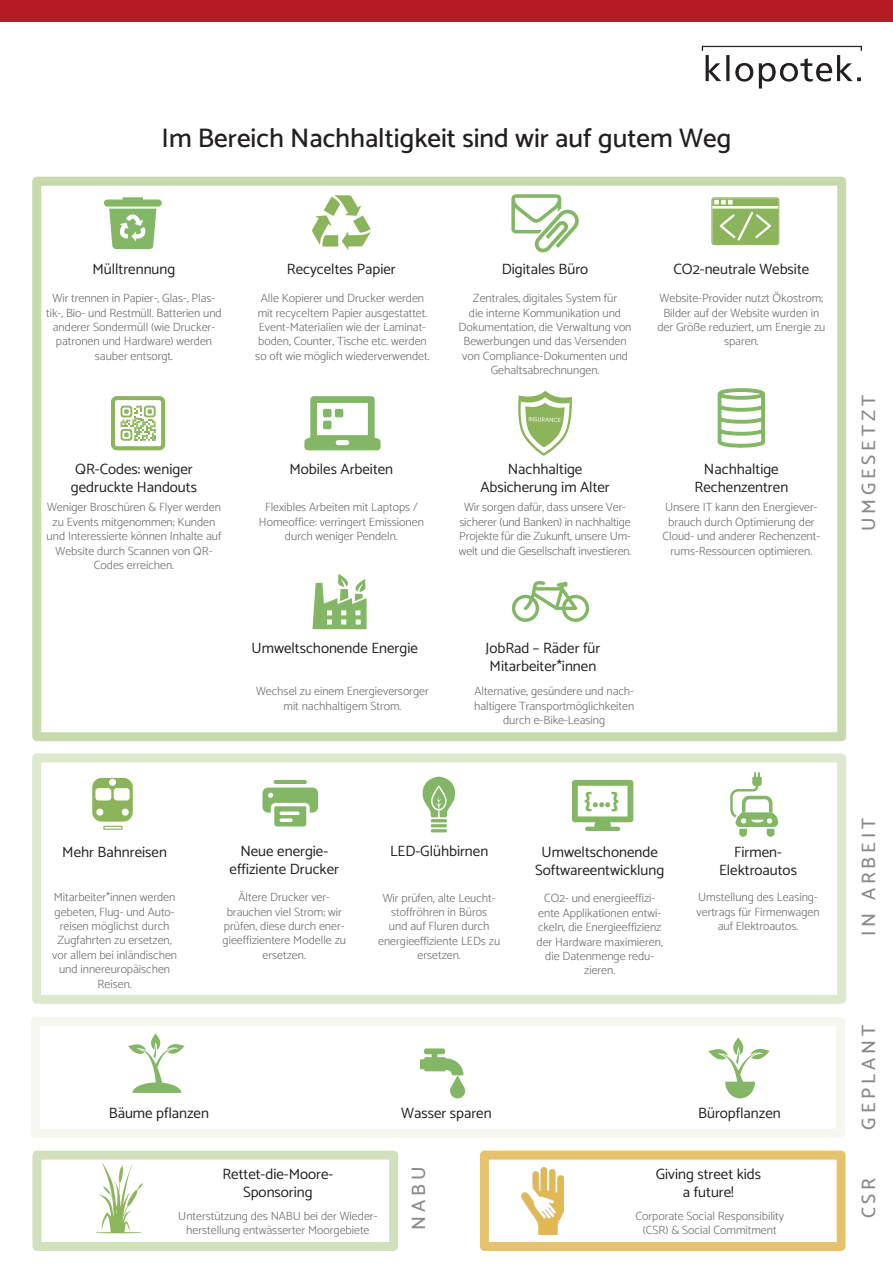
<style>
.page{position:relative;width:893px;height:1263px;background:#fff}
.page>*{position:absolute;margin:0;border:0;box-sizing:border-box;transform-origin:0 0}
.t1{font:500 27px "Catamaran";color:#231f20}
.t2{font:700 21.6px "Berlin Sans FB Demi";color:#83b766}
.t3{font:500 19.5px "Catamaran";letter-spacing:.2em;color:#8a8a8a}
.t4{font:15px/18px "Catamaran";color:#231f20;text-align:center}
.t5{font:300 12px/14.4px "Catamaran";color:#6c6d70;text-align:center}
</style>
<div class="page">
<div style="left:31px;top:1017px;width:814px;height:121px;border:9px solid #f4f8ee"></div>
<div style="left:32px;top:1150px;width:366px;height:101px;border:9px solid #c6daad"></div>
<div style="left:32px;top:753px;width:814px;height:251px;border:9px solid #dde9ce"></div>
<div style="left:32px;top:177px;width:814px;height:564px;border:9px solid #c6daad"></div>
<img style="left:701px;top:45px;width:161px;height:44px">
<div style="left:0;top:0;width:893px;height:21px;background:#b51c25"></div>
<svg style="left:92px;top:777px;width:41px;height:45px"></svg>
<svg style="left:103px;top:826px;width:20px;height:4px"></svg>
<svg style="left:518px;top:391px;width:54px;height:65px"></svg>
<svg style="left:422px;top:777px;width:33px;height:55px"></svg>
<svg style="left:730px;top:772px;width:48px;height:65px"></svg>
<svg style="left:128px;top:1034px;width:57px;height:59px"></svg>
<svg style="left:708px;top:1037px;width:62px;height:61px"></svg>
<svg style="left:312px;top:574px;width:55px;height:55px"></svg>
<div style="left:104px;top:199px;width:58px;height:8px;background:#83b766;border-radius:4px"></div>
<svg style="left:109px;top:209px;width:47px;height:40px"></svg>
<svg style="left:711px;top:197px;width:68px;height:48px;background:#9abd6f"></svg>
<hr style="left:712px;top:206px;width:66px;height:3px;background:#fff">
<svg style="left:511px;top:194px;width:68px;height:59px"></svg>
<svg style="left:304px;top:396px;width:77px;height:54px"></svg>
<svg style="left:262px;top:780px;width:56px;height:46px"></svg>
<svg style="left:111px;top:396px;width:55px;height:55px"></svg>
<svg style="left:420px;top:1048px;width:45px;height:50px"></svg>
<svg style="left:512px;top:581px;width:77px;height:41px"></svg>
<svg style="left:312px;top:195px;width:59px;height:55px"></svg>
<svg style="left:96px;top:1163px;width:47px;height:70px"></svg>
<svg style="left:717px;top:388px;width:49px;height:60px"></svg>
<svg style="left:572px;top:780px;width:61px;height:51px"></svg>
<img style="left:521px;top:1167px;width:42px;height:67px">
<h1 class="t1" style="left:162px;top:117px;width:571px">Im Bereich Nachhaltigkeit sind wir auf gutem Weg</h1>
<p class="t4" style="left:93px;top:260px;width:84px">Mülltrennung</p>
<p class="t4" style="left:287px;top:260px;width:110px">Recyceltes Papier</p>
<p class="t5" style="left:46px;top:291px;width:177px">Wir trennen in Papier-, Glas-, Plas&shy;tik-, Bio- und Restmüll. Batterien und anderer Sondermüll (wie Drucker&shy;patronen und Hardware) werden sauber entsorgt.</p>
<p class="t5" style="left:255px;top:291px;width:176px">Alle Kopierer und Drucker werden mit recyceltem Papier ausgestattet.<br>Event-Materialien wie der Laminat&shy;boden, Counter, Tische etc. werden so oft wie möglich wiederverwendet.</p>
<p class="t4" style="left:502px;top:260px;width:88px">Digitales Büro</p>
<p class="t5" style="left:459px;top:291px;width:174px">Zentrales, digitales System für<br>die interne Kommunikation und<br>Dokumentation, die Verwaltung von<br>Bewerbungen und das Versenden von Compliance-Dokumenten und<br>Gehaltsabrechnungen.</p>
<p class="t4" style="left:673px;top:260px;width:137px">CO2-neutrale Website</p>
<p class="t5" style="left:657px;top:291px;width:170px">Website-Provider nutzt Ökostrom;<br>Bilder auf der Website wurden in der Größe reduziert, um Energie zu sparen.</p>
<p class="t4" style="left:71px;top:459px;width:128px;text-align:left">QR-Codes: weniger gedruckte Handouts</p>
<p class="t5" style="left:47px;top:500px;width:176px">Weniger Broschüren &amp; Flyer werden zu Events mitgenommen; Kunden und Interessierte können Inhalte auf<br>Website durch Scannen von QR-<br>Codes erreichen.</p>
<p class="t4" style="left:289px;top:459px;width:105px">Mobiles Arbeiten</p>
<p class="t4" style="left:480px;top:459px;width:131px">Nachhaltige<br>Absicherung im Alter</p>
<p class="t5" style="left:259px;top:500px;width:166px">Flexibles Arbeiten mit Laptops /<br>Homeoffice: verringert Emissionen durch weniger Pendeln.</p>
<p class="t5" style="left:459px;top:500px;width:174px">Wir sorgen dafür, dass unsere Ver&shy;sicherer (und Banken) in nachhaltige Projekte für die Zukunft, unsere Um&shy;welt und die Gesellschaft investieren.</p>
<p class="t4" style="left:694px;top:459px;width:95px">Nachhaltige<br>Rechenzentren</p>
<p class="t5" style="left:663px;top:500px;width:159px">Unsere IT kann den Energiever&shy;brauch durch Optimierung der<br>Cloud- und anderer Rechenzent&shy;rums-Ressourcen optimieren.</p>
<p class="t4" style="left:252px;top:638px;width:168px">Umweltschonende Energie</p>
<p class="t5" style="left:256px;top:684px;width:174px">Wechsel zu einem Energieversorger mit nachhaltigem Strom.</p>
<p class="t4" style="left:486px;top:638px;width:116px;text-align:left">JobRad – Räder für<br>Mitarbeiter*innen</p>
<p class="t5" style="left:474px;top:684px;width:162px">Alternative, gesündere und nach&shy;haltigere Transportmöglichkeiten durch e-Bike-Leasing</p>
<h2 class="t2" style="left:584px;top:787px;width:37px">{...}</h2>
<p class="t4" style="left:62px;top:842px;width:106px">Mehr Bahnreisen</p>
<p class="t5" style="left:52px;top:890px;width:126px">Mitarbeiter*innen werden gebeten, Flug- und Auto&shy;reisen möglichst durch<br>Zugfahrten zu ersetzen, vor allem bei inländischen und innereuropäischen<br>Reisen.</p>
<p class="t4" style="left:230px;top:841px;width:111px">Neue energie&shy;effiziente Drucker</p>
<p class="t5" style="left:223px;top:890px;width:125px">Ältere Drucker ver&shy;brauchen viel Strom; wir prüfen, diese durch ener&shy;gieeffizientere Modelle zu ersetzen.</p>
<p class="t4" style="left:390px;top:841px;width:100px">LED-Glühbirnen</p>
<p class="t5" style="left:378px;top:890px;width:124px">Wir prüfen, alte Leucht&shy;stoffröhren in Büros<br>und auf Fluren durch energieeffiziente LEDs zu ersetzen.</p>
<p class="t4" style="left:535px;top:842px;width:131px">Umweltschonende<br>Softwareentwicklung</p>
<p class="t5" style="left:536px;top:891px;width:128px">CO2- und energieeffizi&shy;ente Applikationen entwi&shy;ckeln, die Energieeffizienz der Hardware maximieren, die Datenmenge redu&shy;zieren.</p>
<p class="t4" style="left:719px;top:842px;width:79px">Firmen-<br>Elektroautos</p>
<p class="t5" style="left:696px;top:890px;width:125px">Umstellung des Leasing&shy;vertrags für Firmenwagen auf Elektroautos.</p>
<p class="t4" style="left:109px;top:1104px;width:102px">Bäume pflanzen</p>
<p class="t4" style="left:401px;top:1104px;width:92px">Wasser sparen</p>
<p class="t4" style="left:698px;top:1104px;width:84px">Büropflanzen</p>
<p class="t4" style="left:222px;top:1165px;width:113px">Rettet-die-Moore-<br>Sponsoring</p>
<p class="t5" style="left:178px;top:1208px;width:201px">Unterstützung des NABU bei der Wieder&shy;herstellung entwässerter Moorgebiete</p>
<h3 class="t3" style="left:404px;top:1229px;width:65px;rotate:-90deg">NABU</h3>
<p class="t4" style="left:656px;top:1165px;width:107px">Giving street kids a future!</p>
<p class="t5" style="left:635px;top:1208px;width:150px">Corporate Social Responsibility (CSR) &amp; Social Commitment</p>
<h3 class="t3" style="left:854px;top:531px;width:138px;rotate:-90deg">UMGESETZT</h3>
<h3 class="t3" style="left:854px;top:936px;width:119px;rotate:-90deg">IN ARBEIT</h3>
<h3 class="t3" style="left:854px;top:1129px;width:106px;rotate:-90deg">GEPLANT</h3>
<h3 class="t3" style="left:854px;top:1218px;width:42px;rotate:-90deg">CSR</h3>
</div>
